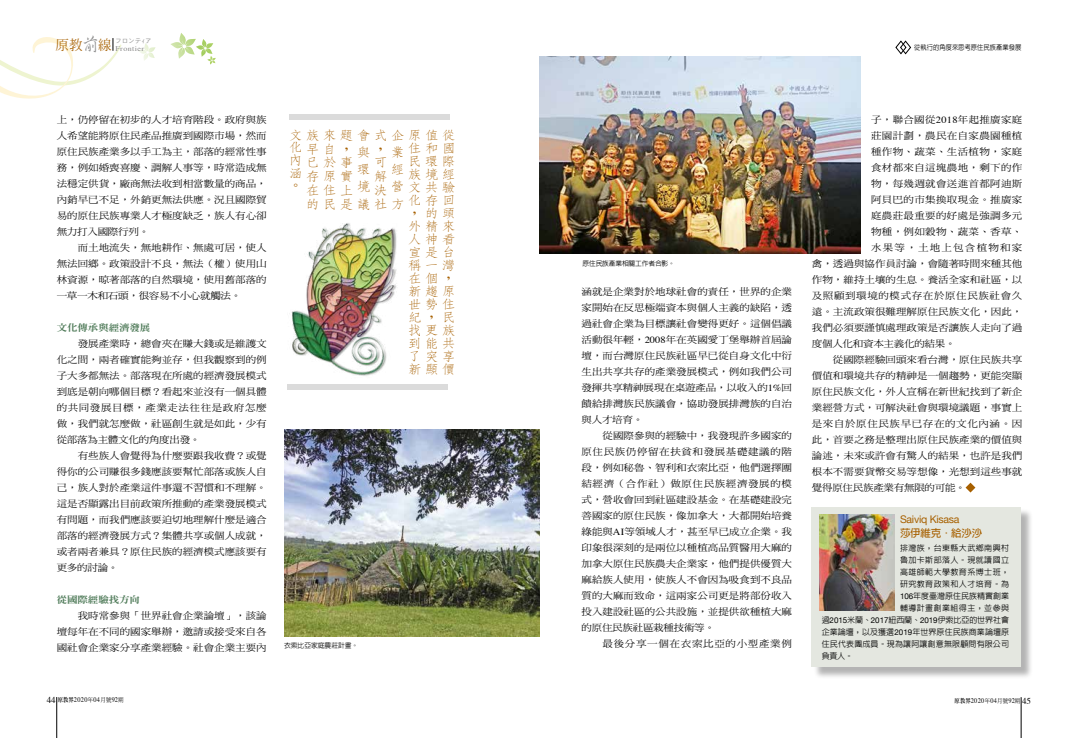
<style>
.page{position:relative;width:1078px;height:738px;background:#fff}
.page>*{position:absolute;margin:0;border:0;box-sizing:border-box;transform-origin:0 0}
.t1{font:300 12.6px/13px "AR Fang Song B5 HK";color:#a76000;scale:1.11 1}
.t2{font:10.5px "Helvetica Neue";letter-spacing:-.025em;color:#a76000}
.t3{font:700 10.5px "AR Hei B5";letter-spacing:-.025em;color:#a76000}
.t4{font:9.4px/16px "DF Ming Std W5";color:#000;text-align:justify;scale:1.11 1}
.t5{font:9.4px "DF Ming Std W5";letter-spacing:.03em;color:#000;scale:1.11 1}
.t6{font:9.4px "DF Ming Std W5";letter-spacing:.055em;color:#000;scale:1.11 1}
.t7{font:9.4px "DF Ming Std W5";letter-spacing:-.025em;color:#000;scale:1.11 1}
.t8{font:9.4px "DF Ming Std W5";letter-spacing:.065em;color:#000;scale:1.11 1}
.t9{font:9.4px "DF Ming Std W9";letter-spacing:-.01em;color:#4e7a58;scale:1.11 1}
.t10{font:9.4px "DF Ming Std W5";letter-spacing:.025em;color:#000;scale:1.11 1}
.t11{font:9.4px "DF Ming Std W5";letter-spacing:.115em;color:#000;scale:1.11 1}
.t12{font:500 8px "AR Hei B5";letter-spacing:.05em;color:#000}
.t13{font:500 8px "AR Hei B5";letter-spacing:.02em;color:#000}
.t14{font:500 8px "AR Hei B5";letter-spacing:-.01em;color:#000}
.t15{font:500 8px "AR Hei B5";letter-spacing:-.005em;color:#000}
.t16{font:7.2px "Times";letter-spacing:.05em;color:#898989;scale:1.11 1}
.t17{font:7px "Times";letter-spacing:.05em;color:#000;scale:.9 1}
.t18{font:500 7px "AR Hei B5";color:#000;scale:.9 1}
.t19{font:500 6.8px "AR Hei B5";letter-spacing:-.025em;color:#000}
.t20{font:500 6.8px "AR Hei B5";color:#000}
.t21{font:6px "Heisei Kaku Go Std W3";color:#898989}
.s1{font-family:"AR Xing Shu B5";font-weight:500;font-size:18.5px}
.s2{font-family:"Times"}
.s3{font-family:"Helvetica Neue";font-weight:400}
.s4{font-size:9px}
.s5{font-family:"AR Ming B5";font-weight:800;font-size:6px}
.s6{font-family:"DF Ming Std W5";font-size:6px}
</style>
<div class="page">
<svg style="left:170px;top:33px;width:46px;height:32px"></svg>
<svg style="left:139px;top:43px;width:16px;height:18px"></svg>
<hr style="left:57px;top:696px;width:1px;height:41px;background:#000">
<hr style="left:1020px;top:696px;width:1px;height:41px;background:#000">
<svg style="left:0;top:37px;width:122px;height:62px"></svg>
<svg style="left:965px;top:482px;width:10px;height:10px"></svg>
<svg style="left:895px;top:40px;width:16px;height:15px"></svg>
<div style="left:289px;top:114px;width:160px;height:6px;background:#dbdbdb"></div>
<div style="left:286px;top:384px;width:161px;height:6px;background:#dbdbdb"></div>
<div style="left:812px;top:508px;width:220px;height:170px;background:#000;opacity:.3"></div>
<div style="left:811px;top:506px;width:209px;height:160px;background:#e4e7e0"></div>
<img style="left:819px;top:514px;width:75px;height:96px">
<img style="left:539px;top:57px;width:321px;height:196px">
<img style="left:291px;top:223px;width:106px;height:153px">
<img style="left:284px;top:429px;width:255px;height:206px">
<p class="t16" style="left:56px;top:42px;width:81px"><sup>原教</sup><span class="s1">前</span><sup>線</sup> Frontier</p>
<p class="t21" style="left:115px;top:36px;width:38px">フロンテ<sub>ｲ</sub>ア</p>
<p class="t4" style="left:57px;top:111px;width:191px">上，仍停留在初步的人才培育階段。政府與族人希望能將原住民產品推廣到國際市場，然而原住民族產業多以手工為主，部落的經常性事務，例如婚喪喜慶、調解人事等，時常造成無法穩定供貨，廠商無法收到相當數量的商品，內銷早已不足，外銷更無法供應。況且國際貿易的原住民族專業人才極度缺乏，族人有心卻無力打入國際行列。</p>
<p class="t4" style="left:57px;top:239px;width:191px;text-indent:21px">而土地流失，無地耕作、無處可居，使人無法回鄉。政策設計不良，無法（權）使用山林資源，晾著部落的自然環境，使用舊部落的一草一木和石頭，很容易不小心就觸法。</p>
<p class="t9" style="left:57px;top:322px;width:86px">文化傳承與經濟發展</p>
<p class="t4" style="left:57px;top:335px;width:191px;text-indent:21px">發展產業時，總會夾在賺大錢或是維護文化之間，兩者確實能夠並存，但我觀察到的例子大多都無法。部落現在所處的經濟發展模式到底是朝向哪個目標？看起來並沒有一個具體的共同發展目標，產業走法往往是政府怎麼做，我們就怎麼做，社區創生就是如此，少有從部落為主體文化的角度出發。</p>
<p class="t4" style="left:57px;top:447px;width:191px;text-indent:21px">有些族人會覺得為什麼要跟我收費？或覺得你的公司賺很多錢應該要幫忙部落或族人自己，族人對於產業這件事還不習慣和不理解。這是否顯露出目前政策所推動的產業發展模式有問題，而我們應該要迫切地理解什麼是適合部落的經濟發展方式？集體共享或個人成就，或者兩者兼具？原住民族的經濟模式應該要有更多的討論。</p>
<p class="t9" style="left:57px;top:594px;width:77px">從國際經驗找方向</p>
<p class="t4" style="left:57px;top:607px;width:191px;text-indent:21px">我時常參與「世界社會企業論壇」，該論壇每年在不同的國家舉辦，邀請或接受來自各國社會企業家分享產業經驗。社會企業主要內</p>
<h1 class="t1" style="left:289px;top:128px;width:151px;line-height:13.7px">文族來題會式企原值從化早自</h1>
<h1 class="t1" style="left:289px;top:154px;width:12px;line-height:12.6px;text-align:justify">內涵。</h1>
<h1 class="t1" style="left:306px;top:155px;width:89px;line-height:13.7px">已於事<br>存原實<br>在住上<br>的民是議社方</h1>
<h1 class="t1" style="left:408px;top:141px;width:43px;text-align:justify">住和國民環際族境經</h1>
<h1 class="t1" style="left:408px;top:193px;width:44px">化存回，<br>外精來人神看宣是台稱一灣在個，新趨原世勢住紀，<br>找更族到能共了<br>新顯價</h1>
<h1 class="t1" style="left:340px;top:142px;width:9px">，</h1>
<h1 class="t1" style="left:357px;top:143px;width:13px;line-height:17.1px;text-align:justify">與環境</h1>
<h1 class="t1" style="left:374px;top:142px;width:13px;line-height:13.7px">，可解決</h1>
<h1 class="t1" style="left:391px;top:143px;width:59px;line-height:17.4px">業<br>經<br>營文共驗</h1>
<h1 class="t1" style="left:425px;top:206px;width:28px">的頭</h1>
<h1 class="t1" style="left:441px;top:310px;width:12px">民</h1>
<h1 class="t1" style="left:425px;top:349px;width:28px">突享</h1>
<p class="t20" style="left:284px;top:641px;width:76px">衣索比亞家庭農莊計畫。</p>
<p class="t18" style="left:913px;top:44px;width:120px">從執行的角度來思考原住民族產業發展</p>
<p class="t19" style="left:582px;top:259px;width:94px">原住民族產業相關工作者合影。</p>
<p class="t4" style="left:581px;top:283px;width:191px">涵就是企業對於地球社會的責任，世界的企業家開始在反思極端資本與個人主義的缺陷，透過社會企業為目標讓社會變得更好。這個倡議活動很年輕，<span class="s2">2008</span>年在英國愛丁堡舉辦首屆論壇，而台灣原住民族社區早已從自身文化中衍生出共享共存的產業發展模式，例如我們公司發揮共享精神展現在桌遊產品，以收入的<span class="s2">1%</span>回饋給排灣族民族議會，協助發展排灣族的自治與人才培育。</p>
<p class="t4" style="left:581px;top:427px;width:191px;text-indent:21px">從國際參與的經驗中，我發現許多國家的原住民族仍停留在扶貧和發展基礎建議的階段，例如秘魯、智利和衣索比亞，他們選擇團結經濟（合作社）做原住民族經濟發展的模式，營收會回到社區建設基金。在基礎建設完善國家的原住民族，像加拿大，大都開始培養綠能與<span class="s2">AI</span>等領域人才，甚至早已成立企業。我印象很深刻的是兩位以種植高品質醫用大麻的加拿大原住民族農夫企業家，他們提供優質大麻給族人使用，使族人不會因為吸食到不良品質的大麻而致命，這兩家公司更是將部份收入投入建設社區的公共設施，並提供欲種植大麻的原住民族社區栽種技術等。</p>
<p class="t8" style="left:602px;top:638px;width:172px">最後分享一個在衣索比亞的小型產業例</p>
<p class="t10" style="left:871px;top:114px;width:138px">子，聯合國從<span class="s2">2018</span>年起推廣家庭</p>
<p class="t5" style="left:871px;top:130px;width:138px">莊園計劃，農民在自家農園種植</p>
<p class="t5" style="left:871px;top:146px;width:138px">種作物、蔬菜、生活植物，家庭</p>
<p class="t5" style="left:871px;top:162px;width:138px">食材都來自這塊農地，剩下的作</p>
<p class="t5" style="left:871px;top:178px;width:138px">物，每幾週就會送進首都阿迪斯</p>
<p class="t5" style="left:871px;top:194px;width:138px">阿貝巴的市集換取現金。推廣家</p>
<p class="t5" style="left:871px;top:210px;width:138px">庭農莊最重要的好處是強調多元</p>
<p class="t5" style="left:871px;top:226px;width:138px">物種，例如穀物、蔬菜、香草、</p>
<p class="t11" style="left:871px;top:242px;width:138px">水果等，土地上包含植物和家</p>
<p class="t4" style="left:811px;top:255px;width:191px">禽，透過與協作員討論，會隨著時間來種其他</p>
<p class="t4" style="left:811px;top:271px;width:191px">作物，維持土壤的生息。養活全家和社區，以</p>
<p class="t6" style="left:811px;top:290px;width:191px">及照顧到環境的模式存在於原住民族社會久</p>
<p class="t4" style="left:811px;top:303px;width:191px">遠。主流政策很難理解原住民族文化，因此，</p>
<p class="t4" style="left:811px;top:319px;width:191px">我們必須要謹慎處理政策是否讓族人走向了過</p>
<p class="t7" style="left:811px;top:338px;width:131px">度個人化和資本主義化的結果。</p>
<p class="t4" style="left:832px;top:351px;width:172px">從國際經驗回頭來看台灣，原住民族共享</p>
<p class="t4" style="left:811px;top:367px;width:191px">價值和環境共存的精神是一個趨勢，更能突顯</p>
<p class="t4" style="left:811px;top:383px;width:191px">原住民族文化，外人宣稱在新世紀找到了新企</p>
<p class="t4" style="left:811px;top:399px;width:191px">業經營方式，可解決社會與環境議題，事實上</p>
<p class="t6" style="left:811px;top:418px;width:191px">是來自於原住民族早已存在的文化內涵。因</p>
<p class="t4" style="left:811px;top:431px;width:191px">此，首要之務是整理出原住民族產業的價值與</p>
<p class="t4" style="left:811px;top:447px;width:191px">論述，未來或許會有驚人的結果，也許是我們</p>
<p class="t4" style="left:811px;top:463px;width:191px">根本不需要貨幣交易等想像，光想到這些事就</p>
<p class="t7" style="left:811px;top:482px;width:140px">覺得原住民族產業有無限的可能。</p>
<p class="t2" style="left:899px;top:511px;width:61px">Saiviq Kisasa</p>
<p class="t3" style="left:899px;top:527px;width:84px">莎伊維克．給沙沙</p>
<p class="t12" style="left:899px;top:543px;width:110px">排灣族，台東縣大武鄉南興村</p>
<p class="t12" style="left:899px;top:555px;width:110px">魯加卡斯部落人。現就讀國立</p>
<p class="t12" style="left:899px;top:567px;width:110px">高雄師範大學教育系博士班，</p>
<p class="t12" style="left:899px;top:579px;width:110px">研究教育政策和人才培育。為</p>
<p class="t15" style="left:899px;top:591px;width:111px"><span class="s3">106</span>年度臺灣原住民族精實創業</p>
<p class="t12" style="left:899px;top:603px;width:110px">輔導計畫創業組得主，並參與</p>
<p class="t14" style="left:821px;top:615px;width:189px">過<span class="s3">2015</span>米蘭、<span class="s3">2017</span>紐西蘭、<span class="s3">2019</span>伊索比亞的世界社會</p>
<p class="t13" style="left:821px;top:627px;width:189px">企業論壇，以及獲選<span class="s3">2019</span>年世界原住民族商業論壇原</p>
<p class="t13" style="left:821px;top:639px;width:189px">住民代表團成員。現為讓阿讓創意無限顧問有限公司</p>
<p class="t13" style="left:821px;top:651px;width:33px">負責人。</p>
<p class="t17" style="left:47px;top:693px;width:87px"><span class="s4">44</span> <span class="s5">原教界</span>2020<span class="s6">年</span>04<span class="s6">月號</span>92<span class="s6">期</span></p>
<p class="t17" style="left:954px;top:693px;width:86px"><span class="s5">原教界</span>2020<span class="s6">年</span>04<span class="s6">月號</span>92<span class="s6">期</span> <span class="s4">45</span></p>
</div>
